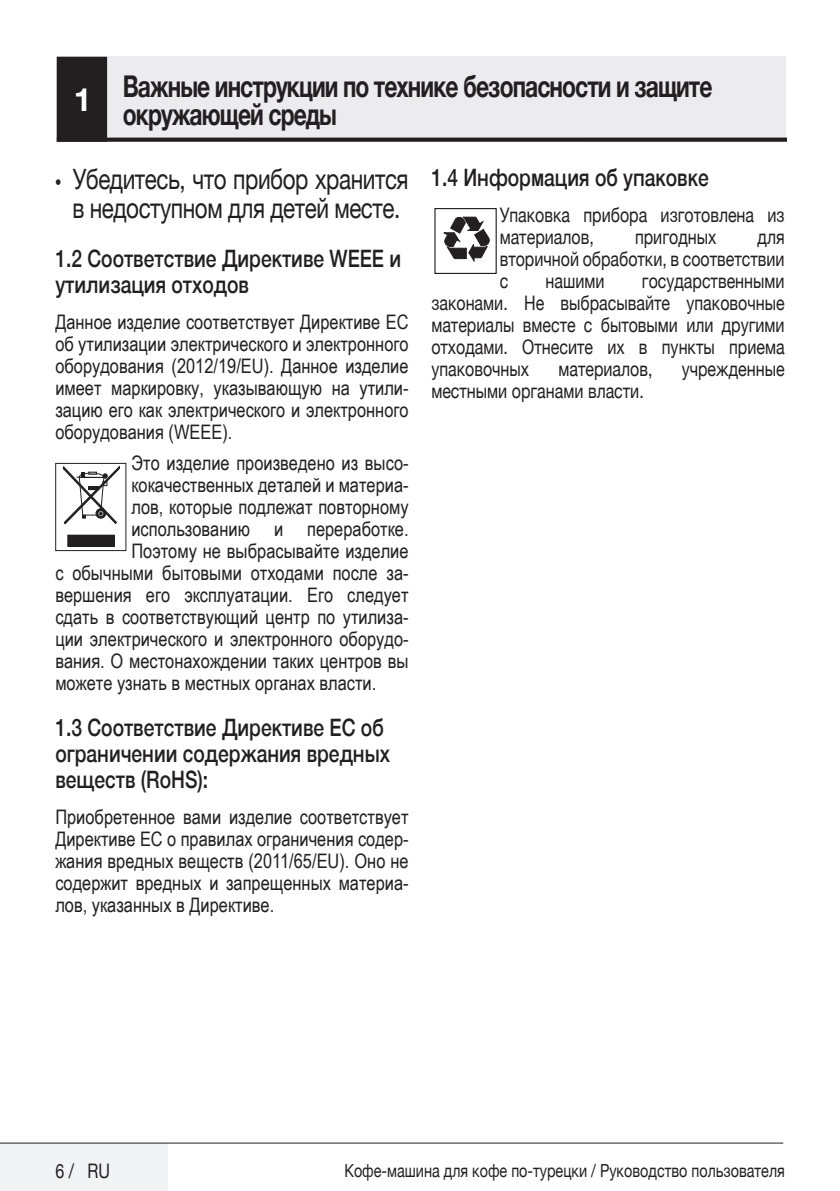
<style>
.page{position:relative;width:840px;height:1191px;background:#fff}
.page>*{position:absolute;margin:0;border:0;box-sizing:border-box;transform-origin:0 0}
.Unite_Baslik_Guvenli{font:700 30px/28px "Helvetica Neue";letter-spacing:-.04em;color:#231f20;scale:.76 1}
.t1{font:28px/29px "Helvetica Neue";letter-spacing:-.02em;color:#231f20;text-align:center;scale:.8 1}
.Alt_Baslik_Icerik{font:500 24px/26px "Helvetica Neue";color:#231f20;scale:.8 1}
.Duz_Metin_Özel_karak{font:20px/22px "Arial Narrow";color:#231f20;text-align:justify}
.Duz_Metin{font:20px/22px "Helvetica Neue";color:#231f20;text-align:justify;scale:.8 1}
.t2{font:18px "Helvetica Neue";color:#231f20;scale:.8 1}
.s1{font-size:32px;color:#fff}
.s2{font-family:"Arial";font-weight:700;font-size:20px}
</style>
<div class="page">
<div style="left:0;top:1143px;width:168px;height:48px;background:#f2f3f4"></div>
<hr style="left:0;top:1142px;width:782px;height:1px;background:#231f20">
<div style="left:57px;top:57px;width:728px;height:83px;background:#ececee"></div>
<hr style="left:57px;top:138px;width:728px;height:3px;background:#231f20">
<div style="left:58px;top:58px;width:48px;height:83px;background:#231f20"></div>
<div style="left:57px;top:57px;width:50px;height:85px;border:2px solid #231f20"></div>
<div style="left:68px;top:535px;width:46px;height:11px;background:#231f20"></div>
<svg style="left:63px;top:466px;width:57px;height:58px"></svg>
<div style="left:55px;top:463px;width:71px;height:88px;border:1px solid #231f20"></div>
<svg style="left:443px;top:208px;width:54px;height:66px"></svg>
<div style="left:434px;top:208px;width:62px;height:66px;border:1px solid #000"></div>
<p class="Unite_Baslik_Guvenli" style="left:123px;top:73px;width:777px;text-indent:-49px"><span class="s1">1</span> Важные инструкции по технике безопасности и защите окружающей среды</p>
<p class="t1" style="left:55px;top:167px;width:443px"><span class="s2">•</span> Убедитесь, что прибор хранится в недоступном для детей месте.</p>
<p class="Alt_Baslik_Icerik" style="left:55px;top:244px;width:433px">1.2 Соответствие Директиве WEEE и утилизация отходов</p>
<p class="Duz_Metin_Özel_karak" style="left:55px;top:310px;width:354px">Данное изделие соответствует Директиве ЕС об утилизации электрического и электронного оборудования (2012/19/EU). Данное изделие имеет маркировку, указывающую на утили&shy;зацию его как электрического и электронного оборудования (WEEE).</p>
<p class="Duz_Metin_Özel_karak" style="left:131px;top:451px;width:278px">Это изделие произведено из высо-</p>
<p class="Duz_Metin_Özel_karak" style="left:131px;top:473px;width:278px">кокачественных деталей и материа-</p>
<p class="Duz_Metin_Özel_karak" style="left:131px;top:495px;width:278px">лов, которые подлежат повторному</p>
<p class="Duz_Metin_Özel_karak" style="left:131px;top:517px;width:278px">использованию и переработке.</p>
<p class="Duz_Metin_Özel_karak" style="left:131px;top:539px;width:278px">Поэтому не выбрасывайте изделие</p>
<p class="Duz_Metin_Özel_karak" style="left:55px;top:561px;width:354px">с обычными бытовыми отходами после за-</p>
<p class="Duz_Metin_Özel_karak" style="left:55px;top:583px;width:354px">вершения его эксплуатации. Его следует</p>
<p class="Duz_Metin_Özel_karak" style="left:55px;top:605px;width:354px">сдать в соответствующий центр по утилиза-</p>
<p class="Duz_Metin_Özel_karak" style="left:55px;top:627px;width:354px">ции электрического и электронного оборудо-</p>
<p class="Duz_Metin_Özel_karak" style="left:55px;top:649px;width:354px">вания. О местонахождении таких центров вы</p>
<p class="Duz_Metin_Özel_karak" style="left:55px;top:671px;width:322px">можете узнать в местных органах власти.</p>
<p class="Alt_Baslik_Icerik" style="left:55px;top:712px;width:420px">1.3 Соответствие Директиве ЕС об ограничении содержания вредных веществ (RoHS):</p>
<p class="Duz_Metin_Özel_karak" style="left:55px;top:805px;width:354px">Приобретенное вами изделие соответствует Директиве ЕС о правилах ограничения содер&shy;жания вредных веществ (2011/65/EU). Оно не содержит вредных и запрещенных материа&shy;лов, указанных в Директиве.</p>
<p class="Alt_Baslik_Icerik" style="left:431px;top:163px;width:348px">1.4 Информация об упаковке</p>
<p class="Duz_Metin" style="left:499px;top:205px;width:357px">Упаковка прибора изготовлена из материалов,</p>
<p class="Duz_Metin" style="left:634px;top:227px;width:103px">пригодных</p>
<p class="Duz_Metin" style="left:499px;top:227px;width:357px;text-indent:258px">для вторичной обработки, в соответствии с</p>
<p class="Duz_Metin" style="left:431px;top:271px;width:443px;text-indent:210px">государственными законами. Не выбрасывайте упаковочные материалы вместе с бытовыми или другими отходами. Отнесите их в пункты приема упаковочных</p>
<p class="Duz_Metin" style="left:545px;top:271px;width:75px">нашими</p>
<p class="Duz_Metin" style="left:558px;top:359px;width:119px">материалов,</p>
<p class="Duz_Metin" style="left:681px;top:359px;width:130px">учрежденные</p>
<p class="Duz_Metin" style="left:431px;top:381px;width:267px">местными органами власти.</p>
<p class="Duz_Metin" style="left:55px;top:1160px;width:70px">6 / RU</p>
<p class="t2" style="left:344px;top:1157px;width:551px">Кофе-машина для кофе по-турецки / Руководство пользователя</p>
</div>
